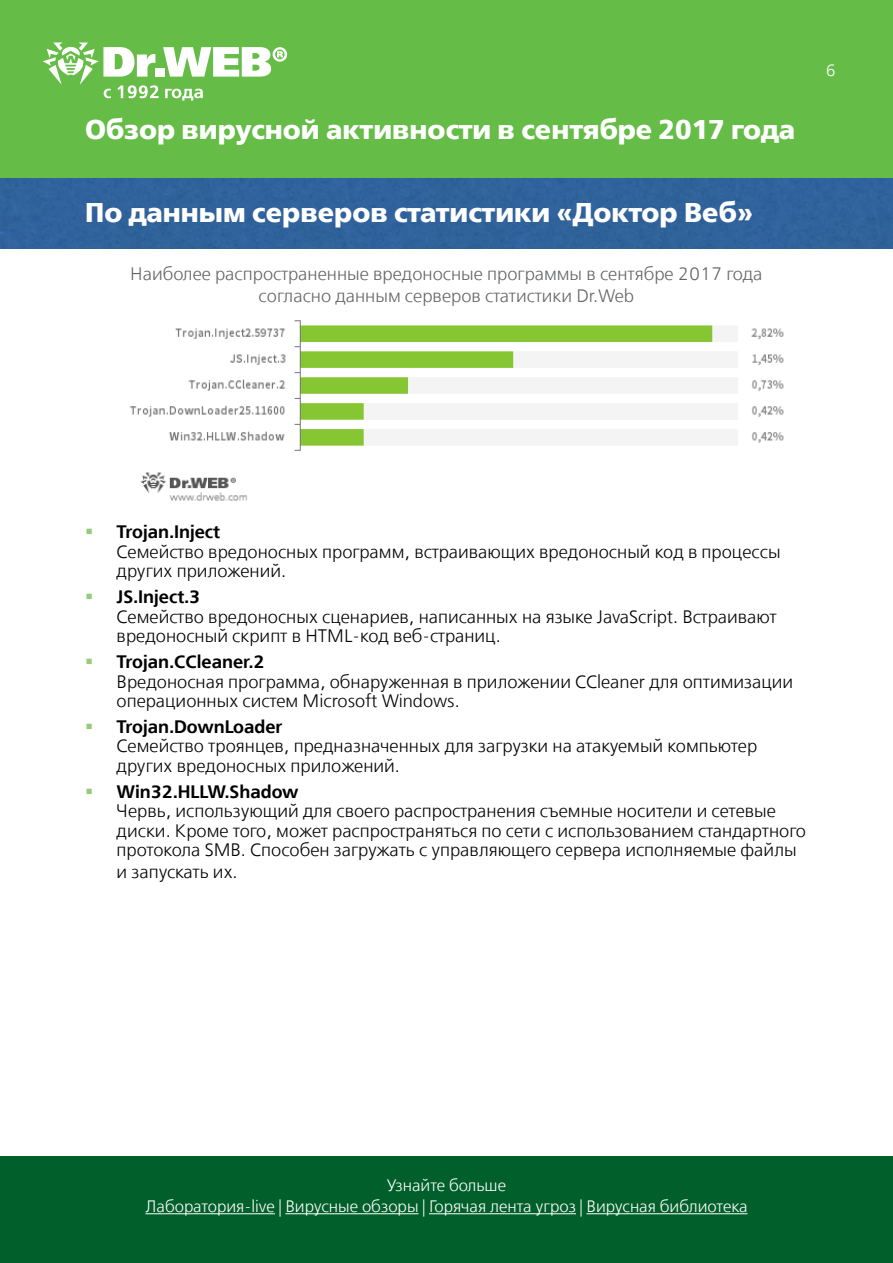
<style>
.page{position:relative;width:893px;height:1263px;background:#fff}
.page>*{position:absolute;margin:0;border:0;box-sizing:border-box;transform-origin:0 0}
.t1{font:27px "Free Set Bold C";color:#fff}
.t2{font:18px/19.5px "Free Set Light C";color:#000}
.t3{font:18px/21.6px "Free Set Light C";color:#636466;text-align:center}
.t4{font:18px "Free Set Demi Bold C";color:#000}
.t5{font:16.5px/21.6px "Free Set Light C";color:#fff;text-align:center}
.s1{color:#95cc79}
</style>
<div class="page">
<div style="left:0;top:0;width:893px;height:179px;background:#65bc46"></div>
<svg style="left:43px;top:43px;width:244px;height:58px"></svg>
<div style="left:0;top:1157px;width:893px;height:106px;background:#005f2a"></div>
<hr style="left:145px;top:1213px;width:130px;height:1px;background:#fff">
<hr style="left:285px;top:1213px;width:134px;height:1px;background:#fff">
<hr style="left:429px;top:1213px;width:147px;height:1px;background:#fff">
<hr style="left:586px;top:1213px;width:161px;height:1px;background:#fff">
<div style="left:0;top:179px;width:893px;height:70px;background:#30629b"></div>
<img style="left:129px;top:320px;width:655px;height:181px">
<h1 class="t1" style="left:85px;top:115px;width:712px">Обзор вирусной активности в сентябре 2017 года</h1>
<h1 class="t1" style="left:85px;top:197px;width:670px">По данным серверов статистики «Доктор Веб»</h1>
<p class="t3" style="left:130px;top:264px;width:634px">Наиболее распространенные вредоносные программы в сентябре 2017 года согласно данным серверов статистики Dr.Web</p>
<p class="t5" style="left:826px;top:61px;width:12px">6</p>
<p class="t4" style="left:85px;top:522px;width:137px"><span class="s1">▪</span> Trojan.Inject</p>
<p class="t2" style="left:117px;top:543px;width:665px">Семейство вредоносных программ, встраивающих вредоносный код в процессы других приложений.</p>
<p class="t4" style="left:85px;top:587px;width:117px"><span class="s1">▪</span> JS.Inject.3</p>
<p class="t2" style="left:117px;top:608px;width:661px">Семейство вредоносных сценариев, написанных на языке JavaScript. Встраивают вредоносный скрипт в HTML-код веб-страниц.</p>
<p class="t4" style="left:85px;top:652px;width:181px"><span class="s1">▪</span> Trojan.CCleaner.2</p>
<p class="t2" style="left:117px;top:672px;width:678px">Вредоносная программа, обнаруженная в приложении CCleaner для оптимизации операционных систем Microsoft Windows.</p>
<p class="t4" style="left:85px;top:716px;width:199px"><span class="s1">▪</span> Trojan.DownLoader</p>
<p class="t2" style="left:117px;top:737px;width:642px">Семейство троянцев, предназначенных для загрузки на атакуемый компьютер других вредоносных приложений.</p>
<p class="t4" style="left:85px;top:781px;width:215px"><span class="s1">▪</span> Win32.HLLW.Shadow</p>
<p class="t2" style="left:117px;top:802px;width:691px">Червь, использующий для своего распространения съемные носители и сетевые диски. Кроме того, может распространяться по сети с использованием стандартного протокола SMB. Способен загружать с управляющего сервера исполняемые файлы</p>
<p class="t2" style="left:117px;top:863px;width:123px">и запускать их.</p>
<p class="t5" style="left:145px;top:1175px;width:604px">Узнайте больше<br>Лаборатория-live | Вирусные обзоры | Горячая лента угроз | Вирусная библиотека</p>
</div>
